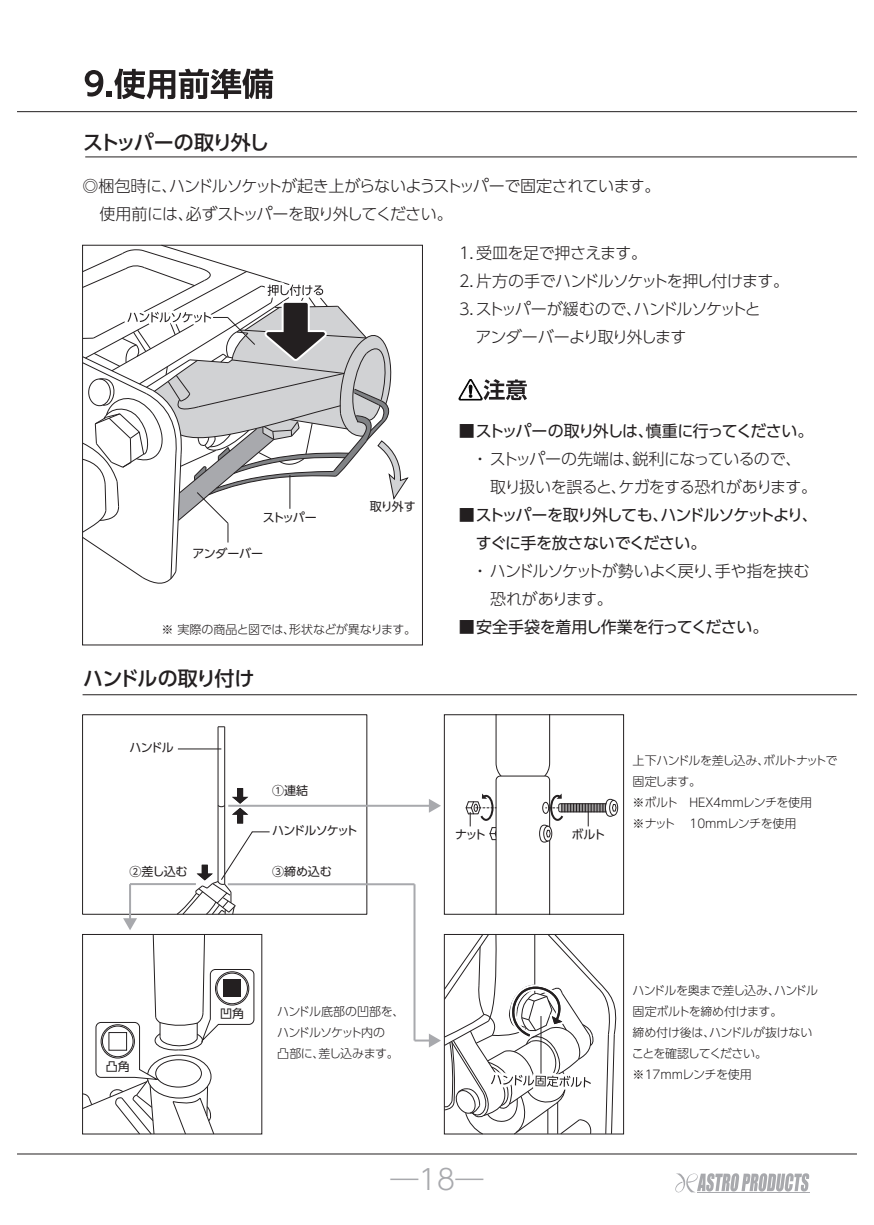
<style>
.page{position:relative;width:874px;height:1225px;background:#fff}
.page>*{position:absolute;margin:0;border:0;box-sizing:border-box;transform-origin:0 0}
.t1{font:300 28px "UD Shin Go Pr 6";color:#a8a9ad}
.t2{font:500 20px "UD Shin Go Pr 6";letter-spacing:-.08em;color:#231f20}
.t3{font:500 20px "UD Shin Go Pr 6";letter-spacing:-.05em;color:#231f20}
.t4{font:300 16px/28px "UD Shin Go Pr 6";letter-spacing:-.05em;color:#231f20}
.t5{font:16px/28px "UD Shin Go Pr 6";letter-spacing:-.065em;color:#231f20}
.t6{font:300 16px/28px "UD Shin Go Pr 6";letter-spacing:-.07em;color:#231f20}
.t7{font:16px "UD Shin Go Pr 6";letter-spacing:-.085em;color:#231f20}
.t8{font:16px "UD Shin Go Pr 6";letter-spacing:-.025em;color:#231f20}
.t9{font:300 16px "UD Shin Go Pr 6";letter-spacing:-.03em;color:#231f20}
.t10{font:300 12px/21px "UD Shin Go Pr 6";letter-spacing:-.05em;color:#231f20}
.t11{font:300 12px/21px "UD Shin Go Pr 6";letter-spacing:-.03em;color:#231f20}
.t12{font:12px "UD Shin Go Pr 6";letter-spacing:-.055em;color:#231f20}
.t13{font:300 12px "UD Shin Go Pr 6";letter-spacing:-.02em;color:#231f20}
.t14{font:12px "UD Shin Go Pr 6";letter-spacing:-.075em;color:#231f20}
</style>
<div class="page">
<hr style="left:17px;top:1153px;width:839px;height:1px;background:#231f20">
<svg style="left:675px;top:1173px;width:133px;height:20px"></svg>
<hr style="left:696px;top:1192px;width:113px;height:1px;background:#a8a9ad">
<hr style="left:85px;top:156px;width:771px;height:1px;background:#231f20">
<hr style="left:82px;top:694px;width:774px;height:1px;background:#231f20">
<svg style="left:82px;top:245px;width:341px;height:400px"></svg>
<hr style="left:217px;top:727px;width:1px;height:154px;background:#231f20">
<hr style="left:224px;top:727px;width:1px;height:157px;background:#231f20">
<div style="left:82px;top:714px;width:285px;height:200px;border:1px solid #231f20"></div>
<svg style="left:459px;top:379px;width:67px;height:21px"></svg>
<svg style="left:82px;top:245px;width:326px;height:340px"></svg>
<svg style="left:176px;top:785px;width:93px;height:130px"></svg>
<hr style="left:178px;top:748px;width:43px;height:1px;background:#231f20">
<hr style="left:228px;top:883px;width:186px;height:2px;background:#a8a9ad">
<hr style="left:413px;top:884px;width:2px;height:156px;background:#a8a9ad">
<hr style="left:228px;top:804px;width:202px;height:2px;background:#a8a9ad">
<svg style="left:428px;top:799px;width:13px;height:13px"></svg>
<hr style="left:130px;top:883px;width:66px;height:2px;background:#a8a9ad">
<hr style="left:129px;top:884px;width:2px;height:36px;background:#a8a9ad">
<svg style="left:123px;top:918px;width:14px;height:12px"></svg>
<div style="left:609px;top:800px;width:8px;height:15px;border:1px solid #231f20;border-radius:50%"></div>
<svg style="left:465px;top:716px;width:151px;height:196px"></svg>
<div style="left:444px;top:714px;width:179px;height:200px;border:1px solid #231f20"></div>
<svg style="left:414px;top:933px;width:205px;height:201px"></svg>
<div style="left:147px;top:1055px;width:64px;height:43px;border:1px solid #231f20;border-radius:50%"></div>
<div style="left:155px;top:1059px;width:46px;height:28px;border:1px solid #231f20;border-radius:50%"></div>
<svg style="left:172px;top:1085px;width:42px;height:47px"></svg>
<svg style="left:84px;top:1079px;width:70px;height:53px"></svg>
<div style="left:82px;top:934px;width:180px;height:200px;border:1px solid #231f20"></div>
<div style="left:96px;top:1022px;width:44px;height:55px;border:1px solid #231f20;border-radius:5px"></div>
<div style="left:109px;top:1032px;width:18px;height:18px;border:1px solid #231f20"></div>
<div style="left:101px;top:1024px;width:34px;height:34px;border:1px solid #231f20;border-radius:50%"></div>
<div style="left:102px;top:1025px;width:31px;height:32px;border:1px solid #231f20;border-radius:50%"></div>
<svg style="left:147px;top:934px;width:107px;height:117px"></svg>
<div style="left:223px;top:979px;width:18px;height:18px;background:#231f20"></div>
<div style="left:215px;top:971px;width:34px;height:34px;border:1px solid #231f20;border-radius:50%"></div>
<div style="left:216px;top:973px;width:31px;height:31px;border:1px solid #231f20;border-radius:50%"></div>
<hr style="left:17px;top:111px;width:839px;height:1px;background:#231f20">
<svg style="left:85px;top:69px;width:188px;height:30px"></svg>
<p class="t2" style="left:83px;top:126px;width:187px">ストッパーの取り外し</p>
<p class="t4" style="left:99px;top:171px;width:562px;text-indent:-17px">◎梱包時に、ハンドルソケットが起き上がらないようストッパーで固定されています。使用前には、必ずストッパーを取り外してください。</p>
<p class="t9" style="left:459px;top:240px;width:189px">1. 受皿を足で押さえます。</p>
<p class="t4" style="left:459px;top:267px;width:331px">2. 片方の手でハンドルソケットを押し付けます。</p>
<p class="t6" style="left:475px;top:295px;width:287px;text-indent:-17px">3. ストッパーが緩むので、ハンドルソケットとアンダーバーより取り外します</p>
<p class="t12" style="left:263px;top:507px;width:55px">ストッパー</p>
<p class="t12" style="left:192px;top:544px;width:72px">アンダーバー</p>
<p class="t12" style="left:370px;top:496px;width:47px">取り外す</p>
<p class="t13" style="left:161px;top:620px;width:256px">※ 実際の商品と図では、形状などが異なります。</p>
<p class="t3" style="left:83px;top:662px;width:172px">ハンドルの取り付け</p>
<p class="t12" style="left:129px;top:737px;width:46px">ハンドル</p>
<p class="t12" style="left:272px;top:780px;width:37px">①連結</p>
<p class="t14" style="left:272px;top:821px;width:87px">ハンドルソケット</p>
<p class="t12" style="left:130px;top:861px;width:59px">②差し込む</p>
<p class="t12" style="left:272px;top:861px;width:61px">③締め込む</p>
<p class="t7" style="left:459px;top:417px;width:356px">■ ストッパーの取り外しは、慎重に行ってください。</p>
<p class="t4" style="left:490px;top:444px;width:328px;text-indent:-18px">・ ストッパーの先端は、鋭利になっているので、取り扱いを誤ると、ケガをする恐れがあります。</p>
<p class="t5" style="left:475px;top:500px;width:343px;text-indent:-17px">■ ストッパーを取り外しても、ハンドルソケットより、すぐに手を放さないでください。</p>
<p class="t4" style="left:490px;top:556px;width:320px;text-indent:-18px">・ ハンドルソケットが勢いよく戻り、手や指を挟む恐れがあります。</p>
<p class="t8" style="left:459px;top:613px;width:311px">■ 安全手袋を着用し作業を行ってください。</p>
<p class="t12" style="left:455px;top:824px;width:33px">ナット</p>
<p class="t12" style="left:571px;top:824px;width:35px">ボルト</p>
<p class="t10" style="left:632px;top:749px;width:206px">上下ハンドルを差し込み、ボルトナットで固定します。<br>※ボルト ＨＥＸ４ｍｍレンチを使用<br>※ナット 10ｍｍレンチを使用</p>
<p class="t12" style="left:106px;top:1056px;width:26px">凸角</p>
<p class="t12" style="left:220px;top:1003px;width:25px">凹角</p>
<p class="t10" style="left:277px;top:1001px;width:129px">ハンドル底部の凹部を、ハンドルソケット内の<br>凸部に、差し込みます。</p>
<p class="t11" style="left:631px;top:979px;width:187px">ハンドルを奥まで差し込み、ハンドル固定ボルトを締め付けます。<br>締め付け後は、ハンドルが抜けないことを確認してください。※17mmレンチを使用</p>
<h1 class="t1" style="left:390px;top:1157px;width:94px">―18―</h1>
</div>
